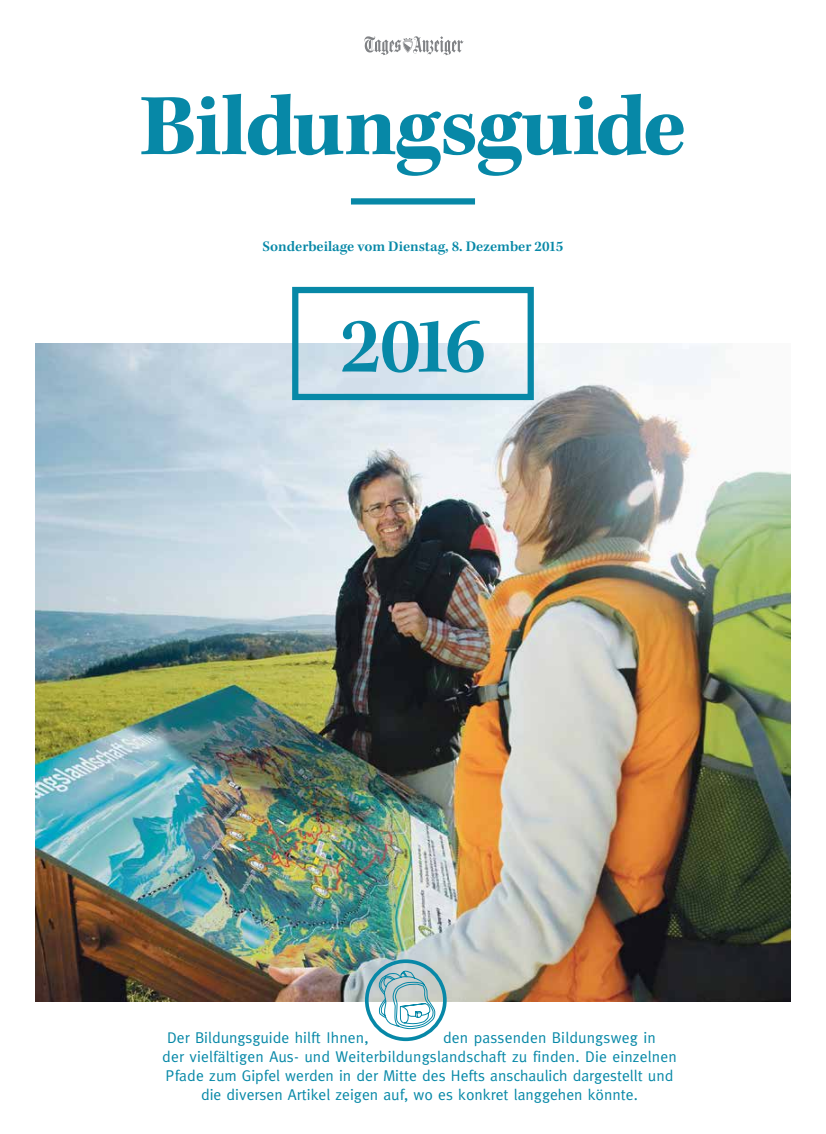
<style>
.page{position:relative;width:826px;height:1134px;background:#fff}
.page>*{position:absolute;margin:0;border:0;box-sizing:border-box;transform-origin:0 0}
.t1{font:700 90px "Kepler Std";letter-spacing:-.03em;color:#0788a7}
.t2{font:600 81.25px "Kepler Std";color:#0788a7}
.t3{font:15.62px "Meta";color:#0788a7}
.t4{font:600 15px "Kepler Std";color:#0788a7}
</style>
<div class="page">
<img style="left:35px;top:344px;width:755px;height:657px">
<svg style="left:364px;top:36px;width:99px;height:19px"></svg>
<div style="left:351px;top:198px;width:124px;height:7px;background:#0788a7"></div>
<div style="left:292px;top:287px;width:242px;height:113px;border:6px solid #0788a7"></div>
<div style="left:365px;top:959px;width:81px;height:82px;border:4px solid #0788a7;border-radius:50%"></div>
<svg style="left:378px;top:970px;width:57px;height:60px"></svg>
<h1 class="t1" style="left:140px;top:75px;width:548px">Bildungsguide</h1>
<p class="t4" style="left:262px;top:237px;width:302px">Sonderbeilage vom Dienstag, 8. Dezember 2015</p>
<h2 class="t2" style="left:340px;top:300px;width:147px">2016</h2>
<p class="t3" style="left:167px;top:1029px;width:203px">Der Bildungsguide hilft Ihnen,</p>
<p class="t3" style="left:443px;top:1029px;width:214px">den passenden Bildungsweg in</p>
<p class="t3" style="left:162px;top:1048px;width:516px">der vielfältigen Aus- und Weiterbildungslandschaft zu finden. Die einzelnen</p>
<p class="t3" style="left:166px;top:1066px;width:509px">Pfade zum Gipfel werden in der Mitte des Hefts anschaulich dargestellt und</p>
<p class="t3" style="left:201px;top:1085px;width:438px">die diversen Artikel zeigen auf, wo es konkret langgehen könnte.</p>
</div>
